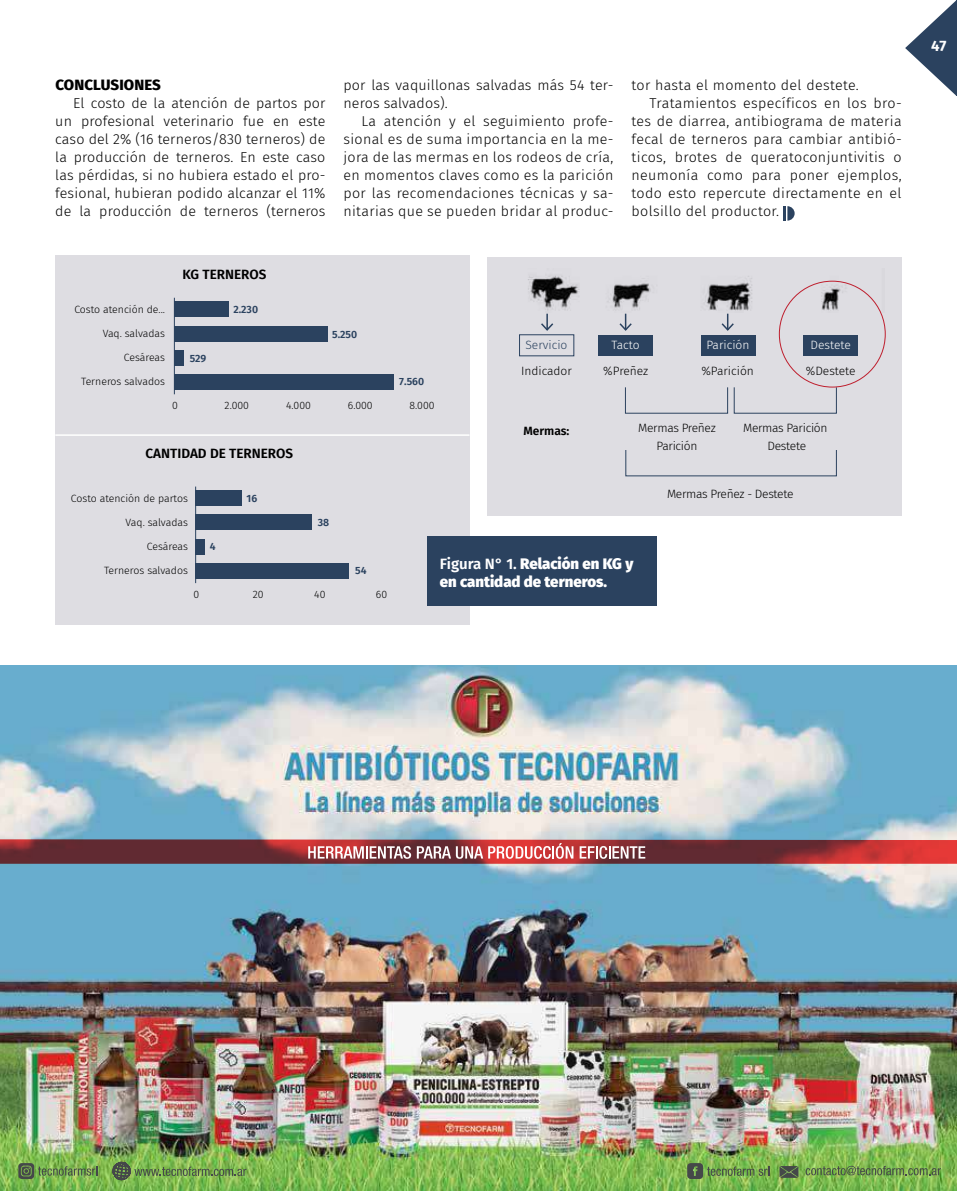
<style>
.page{position:relative;width:957px;height:1191px;background:#fff}
.page>*{position:absolute;margin:0;border:0;box-sizing:border-box;transform-origin:0 0}
.t1{font:900 15px/18px "Fira Sans";color:#fff}
.t2{font:800 15px "Fira Sans";letter-spacing:.01em;color:#000}
.t3{font:700 15px "Fira Sans";color:#fff}
.t4{font:300 14.25px/18px "Fira Sans";letter-spacing:.025em;color:#000;text-align:justify}
.t5{font:600 13.5px "Fira Sans";color:#000}
.t6{font:300 12px/18px "Fira Sans";letter-spacing:-.025em;color:#000;text-align:center}
.t7{font:300 12px "Fira Sans";color:#000}
.t8{font:300 12px "Fira Sans";color:#fff}
.t9{font:300 12px "Fira Sans";color:#2b425f}
.t10{font:600 12px "Fira Sans";color:#000}
.t11{font:300 10.5px "Fira Sans";color:#000}
.t12{font:600 10.5px "Fira Sans";color:#2b425f}
.s1{font-weight:600}
</style>
<div class="page">
<svg style="left:905px;top:0;width:51px;height:96px"></svg>
<hr style="left:956px;top:0;width:1px;height:95px;background:#2b425f">
<img style="left:0;top:666px;width:957px;height:525px">
<svg style="left:18px;top:1163px;width:79px;height:16px"></svg>
<svg style="left:687px;top:1163px;width:82px;height:16px"></svg>
<svg style="left:805px;top:1165px;width:136px;height:10px"></svg>
<svg style="left:779px;top:1166px;width:19px;height:11px"></svg>
<svg style="left:113px;top:1160px;width:133px;height:20px;background:#77a450"></svg>
<svg style="left:0;top:839px;width:957px;height:24px;background:#914347"></svg>
<svg style="left:954px;top:1185px;width:3px;height:6px"></svg>
<svg style="left:787px;top:206px;width:7px;height:15px"></svg>
<hr style="left:783px;top:206px;width:3px;height:15px;background:#2b425f">
<div style="left:487px;top:257px;width:414px;height:259px;background:#dedde2"></div>
<img style="left:528px;top:275px;width:353px;height:37px">
<svg style="left:541px;top:314px;width:13px;height:17px"></svg>
<svg style="left:619px;top:314px;width:13px;height:17px"></svg>
<svg style="left:721px;top:314px;width:13px;height:17px"></svg>
<div style="left:519px;top:334px;width:55px;height:22px;border:1px solid #2b425f"></div>
<div style="left:598px;top:335px;width:55px;height:21px;background:#2b425f"></div>
<div style="left:701px;top:335px;width:54px;height:21px;background:#2b425f"></div>
<div style="left:804px;top:335px;width:54px;height:21px;background:#2b425f"></div>
<div style="left:55px;top:255px;width:414px;height:370px;background:#dedde2"></div>
<div style="left:174px;top:301px;width:55px;height:16px;background:#2b425f"></div>
<div style="left:195px;top:490px;width:46px;height:16px;background:#2b425f"></div>
<div style="left:174px;top:326px;width:153px;height:15px;background:#2b425f"></div>
<div style="left:195px;top:514px;width:116px;height:16px;background:#2b425f"></div>
<div style="left:174px;top:350px;width:10px;height:16px;background:#2b425f"></div>
<div style="left:195px;top:539px;width:10px;height:16px;background:#2b425f"></div>
<div style="left:174px;top:374px;width:219px;height:16px;background:#2b425f"></div>
<div style="left:195px;top:563px;width:153px;height:16px;background:#2b425f"></div>
<hr style="left:174px;top:298px;width:1px;height:96px;background:#2b425f">
<hr style="left:195px;top:486px;width:1px;height:97px;background:#2b425f">
<hr style="left:55px;top:434px;width:414px;height:2px;background:#fff">
<div style="left:427px;top:536px;width:230px;height:70px;background:#2b425f"></div>
<p class="t2" style="left:55px;top:72px;width:107px">CONCLUSIONES</p>
<p class="t4" style="left:55px;top:94px;width:272px;text-indent:18px">El costo de la atención de partos por un profesional veterinario fue en este caso del 2% (16 terneros/830 terneros) de la producción de terneros. En este caso las pérdidas, si no hubiera estado el pro&shy;fesional, hubieran podido alcanzar el 11% de la producción de terneros (terneros</p>
<p class="t4" style="left:343px;top:76px;width:272px">por las vaquillonas salvadas más 54 ter&shy;neros salvados).</p>
<p class="t4" style="left:343px;top:112px;width:272px;text-indent:18px">La atención y el seguimiento profe&shy;sional es de suma importancia en la me&shy;jora de las mermas en los rodeos de cría, en momentos claves como es la parición por las recomendaciones técnicas y sa&shy;nitarias que se pueden bridar al produc-</p>
<p class="t4" style="left:631px;top:76px;width:229px">tor hasta el momento del destete.</p>
<p class="t4" style="left:649px;top:94px;width:254px">Tratamientos específicos en los bro-</p>
<p class="t4" style="left:631px;top:112px;width:272px">tes de diarrea, antibiograma de materia</p>
<p class="t4" style="left:631px;top:130px;width:272px">fecal de terneros para cambiar antibió-</p>
<p class="t4" style="left:631px;top:148px;width:272px">ticos, brotes de queratoconjuntivitis o</p>
<p class="t4" style="left:631px;top:166px;width:272px">neumonía como para poner ejemplos,</p>
<p class="t4" style="left:631px;top:184px;width:272px">todo esto repercute directamente en el</p>
<p class="t4" style="left:631px;top:202px;width:149px">bolsillo del productor.</p>
<p class="t5" style="left:182px;top:263px;width:85px">KG TERNEROS</p>
<p class="t11" style="left:74px;top:302px;width:92px">Costo atención de...</p>
<p class="t11" style="left:103px;top:326px;width:64px">Vaq. salvadas</p>
<p class="t11" style="left:124px;top:350px;width:43px">Cesáreas</p>
<p class="t11" style="left:81px;top:374px;width:85px">Terneros salvados</p>
<p class="t11" style="left:172px;top:398px;width:7px">0</p>
<p class="t12" style="left:190px;top:349px;width:18px">529</p>
<p class="t12" style="left:233px;top:301px;width:26px">2.230</p>
<p class="t11" style="left:225px;top:398px;width:26px">2.000</p>
<p class="t11" style="left:286px;top:398px;width:26px">4.000</p>
<p class="t5" style="left:146px;top:442px;width:149px">CANTIDAD DE TERNEROS</p>
<p class="t12" style="left:332px;top:325px;width:27px">5.250</p>
<p class="t11" style="left:348px;top:398px;width:26px">6.000</p>
<p class="t11" style="left:71px;top:491px;width:119px">Costo atención de partos</p>
<p class="t11" style="left:126px;top:515px;width:64px">Vaq. salvadas</p>
<p class="t11" style="left:147px;top:539px;width:43px">Cesáreas</p>
<p class="t11" style="left:104px;top:563px;width:85px">Terneros salvados</p>
<p class="t11" style="left:193px;top:587px;width:7px">0</p>
<p class="t12" style="left:210px;top:538px;width:7px">4</p>
<p class="t12" style="left:247px;top:490px;width:12px">16</p>
<p class="t11" style="left:253px;top:587px;width:12px">20</p>
<p class="t12" style="left:318px;top:514px;width:13px">38</p>
<p class="t11" style="left:314px;top:587px;width:13px">40</p>
<p class="t12" style="left:355px;top:562px;width:13px">54</p>
<p class="t11" style="left:376px;top:587px;width:13px">60</p>
<p class="t12" style="left:399px;top:373px;width:26px">7.560</p>
<p class="t11" style="left:409px;top:398px;width:27px">8.000</p>
<p class="t9" style="left:525px;top:337px;width:43px">Servicio</p>
<p class="t8" style="left:611px;top:337px;width:30px">Tacto</p>
<p class="t8" style="left:706px;top:337px;width:45px">Parición</p>
<p class="t8" style="left:810px;top:337px;width:42px">Destete</p>
<p class="t7" style="left:521px;top:362px;width:52px">Indicador</p>
<p class="t6" style="left:603px;top:361px;width:47px">%Preñez</p>
<p class="t7" style="left:701px;top:362px;width:54px">%Parición</p>
<p class="t7" style="left:806px;top:362px;width:51px">%Destete</p>
<p class="t6" style="left:743px;top:418px;width:86px">Mermas Parición<br>Destete</p>
<p class="t10" style="left:523px;top:421px;width:48px">Mermas:</p>
<p class="t6" style="left:638px;top:418px;width:79px">Mermas Preñez<br>Parición</p>
<p class="t6" style="left:667px;top:485px;width:128px">Mermas Preñez - Destete</p>
<p class="t1" style="left:440px;top:553px;width:195px"><span class="s1">Figura N° 1.</span> Relación en KG y en cantidad de terneros.</p>
<p class="t3" style="left:931px;top:33px;width:17px">47</p>
</div>
